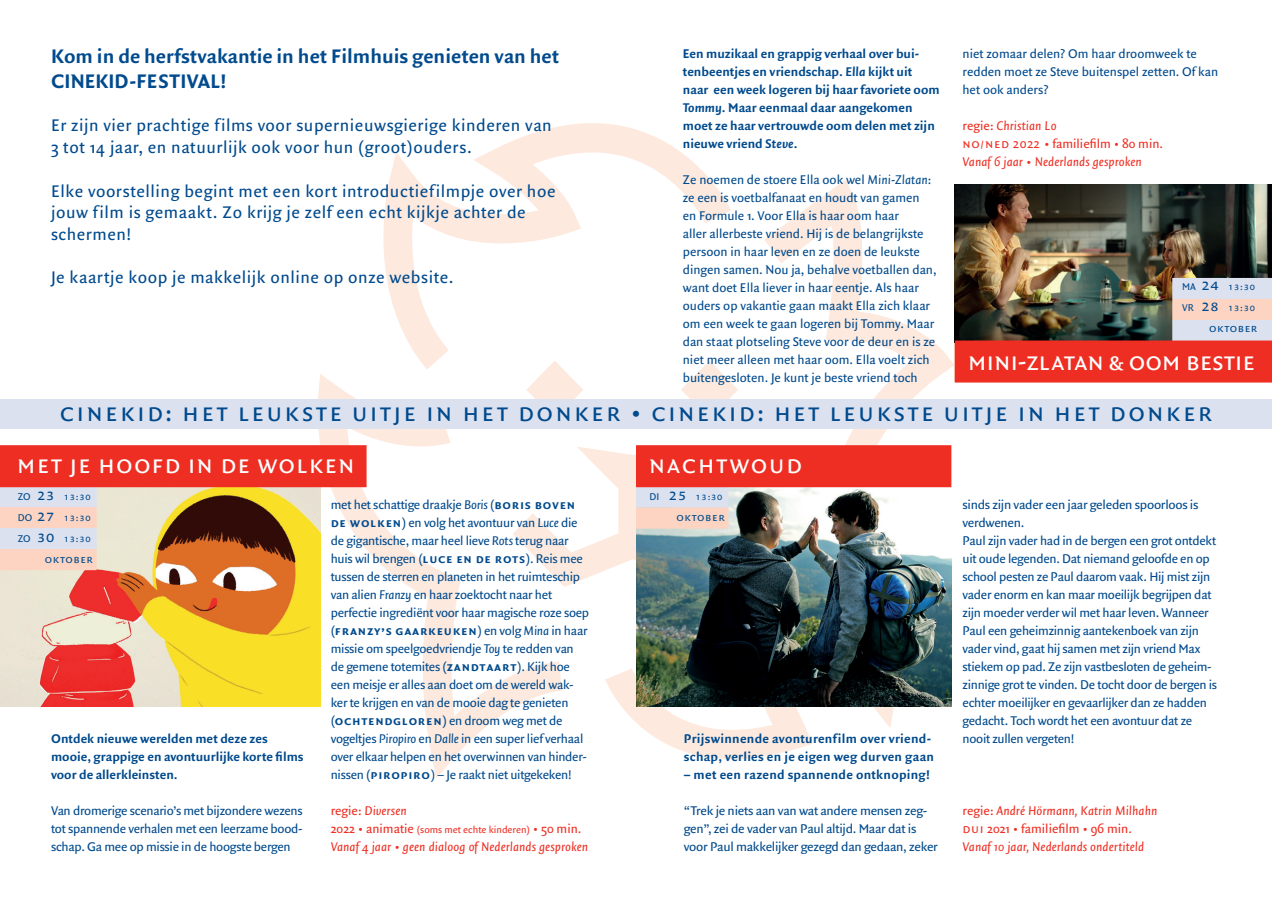
<style>
.page{position:relative;width:1272px;height:902px;background:#fff}
.page>*{position:absolute;margin:0;border:0;box-sizing:border-box;transform-origin:0 0}
.t1{font:27px "Quadraat Sans OT";letter-spacing:.08em;color:#004a8d}
.t2{font:27px "Quadraat Sans OT";letter-spacing:.035em;color:#fff}
.t3{font:27px "Quadraat Sans OT";letter-spacing:-.01em;color:#fff}
.t4{font:21px/25.3px "Quadraat Sans OT Bld";color:#004a8d}
.t5{font:18px/21.8px "Quadraat Sans OT";letter-spacing:.03em;color:#004a8d}
.t6{font:13.5px/18px "Quadraat Sans OT";letter-spacing:-.02em;color:#004a8d}
.t7{font:13.5px/18px "Quadraat Sans OT";color:#004a8d}
.t8{font:13.5px/18px "Quadraat Sans OT Bld";color:#004a8d}
.t9{font:italic 13.5px/18px "Quadraat Sans OT";color:#ee2e22}
.t10{font:13.5px/18px "Quadraat Sans OT Bld";letter-spacing:.02em;color:#004a8d}
.t11{font:13.5px/18px "Quadraat Sans OT";color:#ee2e22}
.t12{font:13.5px "Quadraat Sans OT Bld";letter-spacing:.05em;color:#004a8d}
.t13{font:12px "Quadraat Sans OT";color:#004a8d}
.t14{font:10.5px/21px "Quadraat Sans OT";letter-spacing:.075em;color:#004a8d}
.t15{font:10.5px "Quadraat Sans OT";color:#ee2e22}
.s1{font-family:"Quadraat Sans OT Bld Ita"}
.s2{font-style:italic}
.s3{font-size:16.5px}
.s4{font-family:"Quadraat Sans OT Bld"}
.s5{font-family:"Quadraat Sans OT"}
.s6{font-family:"Quadraat Sans OT";font-style:italic}
.s7{font-style:normal}
.s8{font-size:13.5px}
</style>
<div class="page">
<svg style="left:764px;top:180px;width:190px;height:308px"></svg>
<svg style="left:383px;top:123px;width:348px;height:246px"></svg>
<svg style="left:605px;top:669px;width:293px;height:90px"></svg>
<svg style="left:317px;top:374px;width:245px;height:404px"></svg>
<svg style="left:681px;top:360px;width:57px;height:39px"></svg>
<svg style="left:526px;top:360px;width:57px;height:39px"></svg>
<svg style="left:512px;top:446px;width:124px;height:140px"></svg>
<div style="left:0;top:399px;width:1271px;height:30px;background:#dce1ef"></div>
<img style="left:954px;top:184px;width:317px;height:156px">
<img style="left:636px;top:487px;width:315px;height:219px">
<div style="left:1172px;top:278px;width:99px;height:21px;background:#dce1ef"></div>
<div style="left:1172px;top:299px;width:99px;height:21px;background:#fcd4c1"></div>
<div style="left:1172px;top:320px;width:99px;height:21px;background:#dce1ef"></div>
<div style="left:636px;top:486px;width:92px;height:21px;background:#dce1ef"></div>
<div style="left:636px;top:507px;width:92px;height:21px;background:#fcd4c1"></div>
<div style="left:636px;top:445px;width:315px;height:42px;background:#ee2e22"></div>
<div style="left:954px;top:340px;width:317px;height:42px;background:#ee2e22"></div>
<img style="left:0;top:487px;width:320px;height:219px">
<div style="left:0;top:486px;width:97px;height:21px;background:#dce1ef"></div>
<div style="left:0;top:507px;width:97px;height:21px;background:#fcd4c1"></div>
<div style="left:0;top:528px;width:97px;height:21px;background:#dce1ef"></div>
<div style="left:0;top:549px;width:97px;height:21px;background:#fcd4c1"></div>
<div style="left:0;top:445px;width:366px;height:42px;background:#ee2e22"></div>
<h2 class="t4" style="left:51px;top:43px;width:509px">Kom in de herfstvakantie in het Filmhuis genieten van het<br>CINEKID-FESTIVAL!</h2>
<h3 class="t5" style="left:51px;top:114px;width:502px">Er zijn vier prachtige films voor supernieuwsgierige kinderen van<br>3 tot 14 jaar, en natuurlijk ook voor hun (groot)ouders.</h3>
<h3 class="t5" style="left:51px;top:180px;width:506px">Elke voorstelling begint met een kort introductiefilmpje over hoe jouw film is gemaakt. Zo krijg je zelf een echt kijkje achter de schermen!</h3>
<h3 class="t5" style="left:51px;top:266px;width:404px">Je kaartje koop je makkelijk online op onze website.</h3>
<p class="t8" style="left:682px;top:45px;width:258px">Een muzikaal en grappig verhaal over bui&shy;tenbeentjes en vriendschap. <span class="s1">Ella</span> kijkt uit naar een week logeren bij haar favoriete oom <span class="s1">Tommy</span>. Maar eenmaal daar aangekomen moet ze haar vertrouwde oom delen met zijn nieuwe vriend <span class="s1">Steve</span>.</p>
<p class="t7" style="left:682px;top:171px;width:255px">Ze noemen de stoere Ella ook wel <span class="s2">Mini-Zlatan</span>: ze een is voetbalfanaat en houdt van gamen<br>en Formule 1. Voor Ella is haar oom haar<br>aller allerbeste vriend. Hij is de belangrijkste persoon in haar leven en ze doen de leukste dingen samen. Nou ja, behalve voetballen dan, want doet Ella liever in haar eentje. Als haar ouders op vakantie gaan maakt Ella zich klaar om een week te gaan logeren bij Tommy. Maar dan staat plotseling Steve voor de deur en is ze niet meer alleen met haar oom. Ella voelt zich buitengesloten. Je kunt je beste vriend toch</p>
<p class="t7" style="left:962px;top:45px;width:257px">niet zomaar delen? Om haar droomweek te redden moet ze Steve buitenspel zetten. Of kan het ook anders?</p>
<p class="t11" style="left:962px;top:117px;width:96px">regie: <span class="s2">Christian Lo<br></span>NO/NED</p>
<p class="t11" style="left:1013px;top:135px;width:151px">2022 • familiefilm • 80 min.</p>
<p class="t9" style="left:962px;top:153px;width:181px">Vanaf 6 jaar • Nederlands gesproken</p>
<p class="t14" style="left:1181px;top:276px;width:75px">MA <span class="s3">24</span> 13:30<br>VR <span class="s3">28</span> 13:30</p>
<p class="t13" style="left:1208px;top:320px;width:43px">OKTOBER</p>
<h1 class="t3" style="left:967px;top:342px;width:289px">M ini-Zlatan &amp; oom Bestie</h1>
<h1 class="t1" style="left:60px;top:393px;width:1153px">Cinekid: het leukste uitje in het donker • Cinekid: het leukste uitje in het donker</h1>
<h1 class="t2" style="left:17px;top:445px;width:339px">M et je hoofd in de wolken</h1>
<p class="t6" style="left:331px;top:495px;width:173px">met het schattige draakje <span class="s2">Boris</span> (<span class="s4">BOR</span></p>
<p class="t8" style="left:520px;top:495px;width:57px">IS BOVEN</p>
<p class="t6" style="left:331px;top:513px;width:260px"><span class="s4">DE WOLKE N</span>) en volg het avontuur van <span class="s2">Luce</span> die de gigantische, maar heel lieve <span class="s2">Rots</span> terug naar huis wil brengen (<span class="s4">LUCE EN DE ROTS</span>). Reis mee tussen de sterren en planeten in het ruimteschip van alien <span class="s2">Franzy</span> en haar zoektocht naar het perfectie ingrediënt voor haar magische roze soep</p>
<p class="t12" style="left:331px;top:620px;width:258px"><span class="s5">(</span>FRANZY’S GAARKE UKEN<span class="s5">) en volg</span> <span class="s6">Mina</span> <span class="s5">in haar</span></p>
<p class="t6" style="left:331px;top:639px;width:244px">missie om speelgoedvriendje <span class="s2">Toy</span> te redden van de gemene totemites (<span class="s4">ZANDTAART</span>). Kijk hoe een meisje er alles aan doet om de wereld wak&shy;ker te krijgen en van de mooie dag te genieten</p>
<p class="t12" style="left:331px;top:710px;width:87px"><span class="s5">(</span>OCHTENDGLORE</p>
<p class="t14" style="left:18px;top:485px;width:75px;text-align:justify">ZO <span class="s3">23</span> 13:30<br>DO <span class="s3">27</span> 13:30<br>ZO <span class="s3">30</span> 13:30</p>
<p class="t13" style="left:45px;top:550px;width:43px">OKTOBER</p>
<p class="t6" style="left:331px;top:711px;width:258px;text-indent:103px"><span class="s4">N</span>) en droom weg met de vogeltjes <span class="s2">Piropiro</span> en <span class="s2">Dalle</span> in een super liefverhaal over elkaar helpen en het overwinnen van hinder&shy;nissen (<span class="s4">PIRO PIRO</span>) – Je raakt niet uitgekeken!</p>
<p class="t9" style="left:331px;top:801px;width:78px"><span class="s7">regie:</span> Diversen</p>
<p class="t15" style="left:331px;top:822px;width:252px"><span class="s8">2022 • animatie</span> (soms met echte kinderen) <span class="s8">• 50 min.</span></p>
<p class="t9" style="left:331px;top:837px;width:259px">Vanaf 4 jaar • geen dialoog of Nederlands gesproken</p>
<p class="t8" style="left:51px;top:729px;width:254px">Ontdek nieuwe werelden met deze zes mooie, grappige en avontuurlijke korte films voor de allerkleinsten.</p>
<p class="t6" style="left:51px;top:801px;width:253px;text-align:justify">Van dromerige scenario’s met bijzondere wezens tot spannende verhalen met een leerzame bood&shy;schap. Ga mee op missie in de hoogste bergen</p>
<h1 class="t2" style="left:648px;top:445px;width:65px">NACHTWOUD</h1>
<p class="t14" style="left:649px;top:486px;width:75px">DI <span class="s3">25</span> 13:30</p>
<p class="t13" style="left:676px;top:509px;width:43px">OKTOBER</p>
<p class="t10" style="left:683px;top:729px;width:252px">Prijswinnende avonturenfilm over vriend&shy;schap, verlies en je eigen weg durven gaan</p>
<p class="t10" style="left:683px;top:765px;width:247px">– met een razend spannende ontknoping!</p>
<p class="t6" style="left:683px;top:801px;width:255px">“Trek je niets aan van wat andere mensen zeg&shy;gen”, zei de vader van Paul altijd. Maar dat is voor Paul makkelijker gezegd dan gedaan, zeker</p>
<p class="t6" style="left:962px;top:495px;width:256px">sinds zijn vader een jaar geleden spoorloos is verdwenen.<br>Paul zijn vader had in de bergen een grot ontdekt uit oude legenden. Dat niemand geloofde en op school pesten ze Paul daarom vaak. Hij mist zijn vader enorm en kan maar moeilijk begrijpen dat zijn moeder verder wil met haar leven. Wanneer Paul een geheimzinnig aantekenboek van zijn vader vind, gaat hij samen met zijn vriend Max stiekem op pad. Ze zijn vastbesloten de geheim&shy;zinnige grot te vinden. De tocht door de bergen is echter moeilijker en gevaarlijker dan ze hadden gedacht. Toch wordt het een avontuur dat ze nooit zullen vergeten!</p>
<p class="t9" style="left:962px;top:801px;width:196px"><span class="s7">regie:</span> André Hörmann, Katrin Milhahn<br><span class="s7">DUI</span></p>
<p class="t11" style="left:987px;top:819px;width:146px">2021 • familiefilm • 96 min.</p>
<p class="t9" style="left:962px;top:837px;width:183px">Vanaf 10 jaar, Nederlands ondertiteld</p>
</div>
